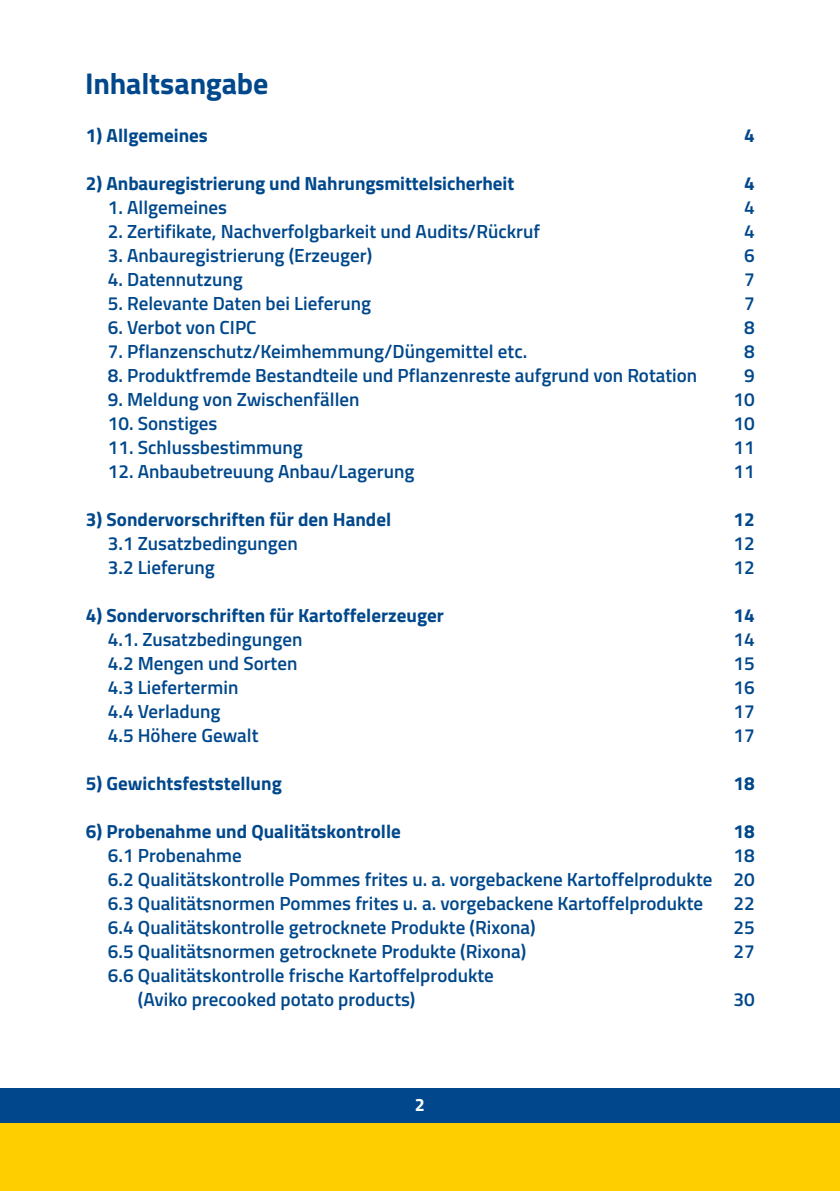
<style>
.page{position:relative;width:840px;height:1191px;background:#fff}
.page>*{position:absolute;margin:0;border:0;box-sizing:border-box;transform-origin:0 0}
.t1{font:700 30px "Titillium";letter-spacing:-.005em;color:#00488b}
.t2{font:600 19px/24px "Titillium";color:#00488b;text-align:justify}
.t3{font:700 19px "Titillium";color:#00488b}
.t4{font:700 18px "Titillium";color:#fff}
</style>
<div class="page">
<div style="left:0;top:1095px;width:839px;height:96px;background:#ffce00"></div>
<div style="left:0;top:1089px;width:839px;height:34px;background:#00488b"></div>
<h1 class="t1" style="left:85px;top:61px;width:185px">Inhaltsangabe</h1>
<p class="t3" style="left:86px;top:121px;width:123px">1) Allgemeines</p>
<p class="t3" style="left:743px;top:121px;width:12px">4</p>
<p class="t3" style="left:86px;top:169px;width:429px">2) Anbauregistrierung und Nahrungsmittelsicherheit</p>
<p class="t3" style="left:743px;top:169px;width:12px">4</p>
<p class="t2" style="left:108px;top:194px;width:121px">1. Allgemeines</p>
<p class="t2" style="left:743px;top:194px;width:12px">4</p>
<p class="t2" style="left:108px;top:218px;width:433px">2. Zertifikate, Nachverfolgbarkeit und Audits/Rückruf</p>
<p class="t2" style="left:743px;top:218px;width:12px">4</p>
<p class="t2" style="left:108px;top:242px;width:266px">3. Anbauregistrierung (Erzeuger)</p>
<p class="t2" style="left:743px;top:242px;width:12px">6</p>
<p class="t2" style="left:108px;top:266px;width:136px">4. Datennutzung</p>
<p class="t2" style="left:743px;top:266px;width:12px">7</p>
<p class="t2" style="left:108px;top:290px;width:265px">5. Relevante Daten bei Lieferung</p>
<p class="t2" style="left:743px;top:290px;width:12px">7</p>
<p class="t2" style="left:108px;top:314px;width:150px">6. Verbot von CIPC</p>
<p class="t2" style="left:743px;top:314px;width:12px">8</p>
<p class="t2" style="left:108px;top:338px;width:420px">7. Pflanzenschutz/Keimhemmung/Düngemittel etc.</p>
<p class="t2" style="left:743px;top:338px;width:12px">8</p>
<p class="t2" style="left:108px;top:362px;width:590px">8. Produktfremde Bestandteile und Pflanzenreste aufgrund von Rotation</p>
<p class="t2" style="left:743px;top:362px;width:12px">9</p>
<p class="t2" style="left:108px;top:386px;width:253px">9. Meldung von Zwischenfällen</p>
<p class="t2" style="left:733px;top:386px;width:23px">10</p>
<p class="t2" style="left:108px;top:410px;width:111px">10. Sonstiges</p>
<p class="t2" style="left:733px;top:410px;width:23px">10</p>
<p class="t2" style="left:108px;top:434px;width:196px">11. Schlussbestimmung</p>
<p class="t2" style="left:733px;top:434px;width:23px">11</p>
<p class="t2" style="left:108px;top:458px;width:308px">12. Anbaubetreuung Anbau/Lagerung</p>
<p class="t2" style="left:733px;top:458px;width:23px">11</p>
<p class="t3" style="left:86px;top:505px;width:306px">3) Sondervorschriften für den Handel</p>
<p class="t3" style="left:733px;top:505px;width:23px">12</p>
<p class="t2" style="left:108px;top:530px;width:191px">3.1 Zusatzbedingungen</p>
<p class="t2" style="left:733px;top:530px;width:23px">12</p>
<p class="t2" style="left:108px;top:554px;width:108px">3.2 Lieferung</p>
<p class="t2" style="left:733px;top:554px;width:23px">12</p>
<p class="t3" style="left:86px;top:601px;width:359px">4) Sondervorschriften für Kartoffelerzeuger</p>
<p class="t3" style="left:733px;top:601px;width:23px">14</p>
<p class="t2" style="left:108px;top:626px;width:196px">4.1. Zusatzbedingungen</p>
<p class="t2" style="left:733px;top:626px;width:23px">14</p>
<p class="t2" style="left:108px;top:650px;width:191px">4.2 Mengen und Sorten</p>
<p class="t2" style="left:733px;top:650px;width:23px">15</p>
<p class="t2" style="left:108px;top:674px;width:132px">4.3 Liefertermin</p>
<p class="t2" style="left:733px;top:674px;width:23px">16</p>
<p class="t2" style="left:108px;top:698px;width:114px">4.4 Verladung</p>
<p class="t2" style="left:733px;top:698px;width:23px">17</p>
<p class="t2" style="left:108px;top:722px;width:152px">4.5 Höhere Gewalt</p>
<p class="t2" style="left:733px;top:722px;width:23px">17</p>
<p class="t3" style="left:86px;top:769px;width:197px">5) Gewichtsfeststellung</p>
<p class="t3" style="left:733px;top:769px;width:23px">18</p>
<p class="t3" style="left:86px;top:817px;width:316px">6) Probenahme und Qualitätskontrolle</p>
<p class="t3" style="left:733px;top:817px;width:23px">18</p>
<p class="t2" style="left:108px;top:842px;width:135px">6.1 Probenahme</p>
<p class="t2" style="left:108px;top:842px;width:648px;text-indent:625px">18<br>6.2 Qualitätskontrolle Pommes frites u. a. vorgebackene Kartoffelprodukte 20<br>6.3 Qualitätsnormen Pommes frites u. a. vorgebackene Kartoffelprodukte</p>
<p class="t2" style="left:733px;top:890px;width:23px">22</p>
<p class="t2" style="left:108px;top:914px;width:429px">6.4 Qualitätskontrolle getrocknete Produkte (Rixona)</p>
<p class="t2" style="left:733px;top:914px;width:23px">25</p>
<p class="t2" style="left:108px;top:938px;width:419px">6.5 Qualitätsnormen getrocknete Produkte (Rixona)</p>
<p class="t2" style="left:733px;top:938px;width:23px">27</p>
<p class="t2" style="left:138px;top:962px;width:357px;text-indent:-30px">6.6 Qualitätskontrolle frische Kartoffelprodukte (Aviko precooked potato products)</p>
<p class="t2" style="left:733px;top:986px;width:23px">30</p>
<p class="t4" style="left:414px;top:1091px;width:12px">2</p>
</div>
